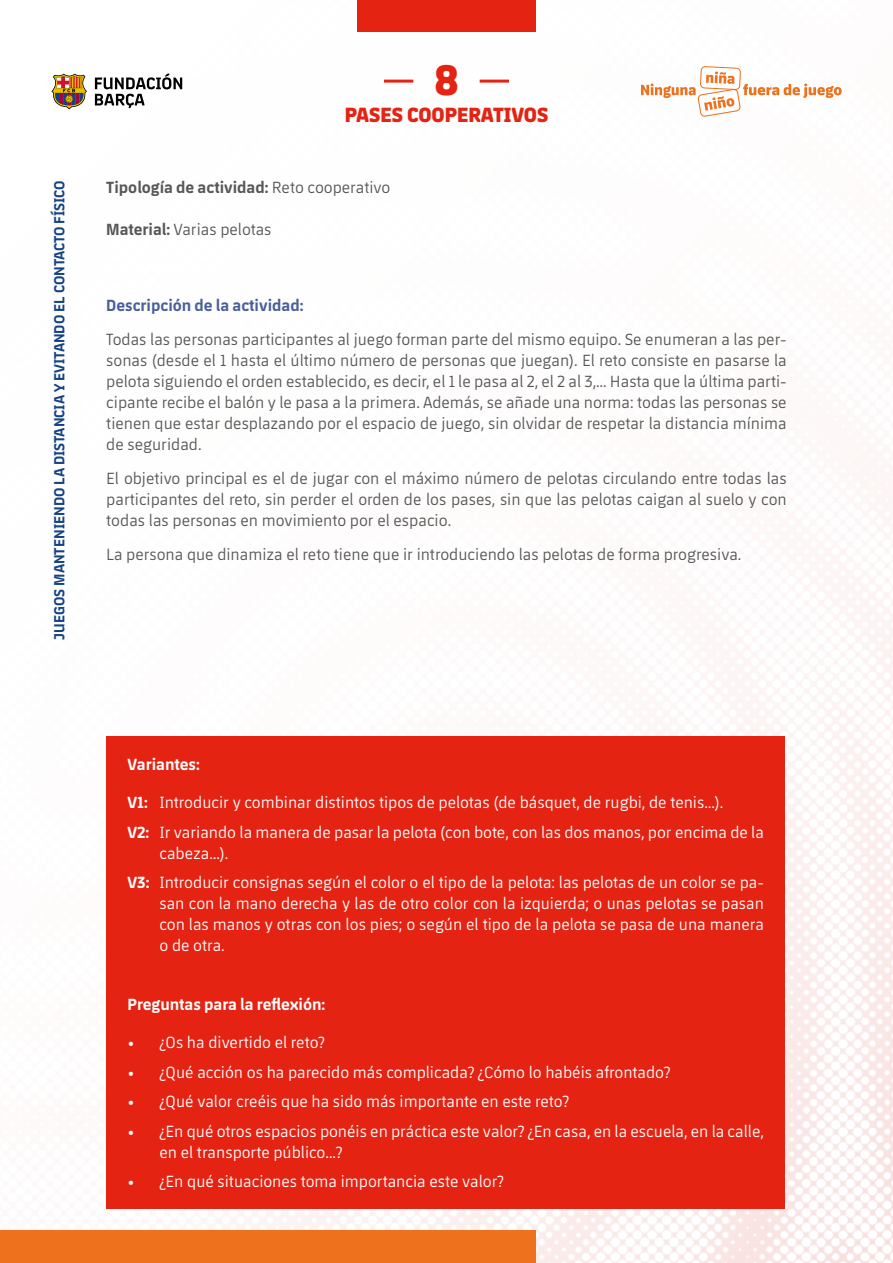
<style>
.page{position:relative;width:893px;height:1263px;background:#fff}
.page>*{position:absolute;margin:0;border:0;box-sizing:border-box;transform-origin:0 0}
.t1{font:800 43.5px "FCBARCELONA";color:#e42313}
.t2{font:800 21px "FCBARCELONA";color:#e42313}
.t3{font:16.5px/21px "FCBARCELONA";color:#575756;text-align:justify}
.t4{font:16.5px/21px "FCBARCELONA";color:#fff}
.t5{font:700 16.5px "FCBARCELONA";color:#575756}
.t6{font:700 16.5px "FCBARCELONA";color:#fff}
.t7{font:700 16.5px "FCBARCELONA";color:#495f9a}
.t8{font:700 15px "FCBARCELONA";color:#154284}
.s1{font-weight:400}
.s2{font-weight:700}
</style>
<div class="page">
<div style="left:0;top:1230px;width:536px;height:33px;background:#ee721e"></div>
<div style="left:357px;top:0;width:179px;height:32px;background:#e42313"></div>
<svg style="left:641px;top:66px;width:201px;height:51px"></svg>
<svg style="left:51px;top:74px;width:36px;height:35px"></svg>
<svg style="left:95px;top:74px;width:87px;height:34px"></svg>
<hr style="left:384px;top:80px;width:29px;height:3px;background:#e42313">
<hr style="left:480px;top:80px;width:29px;height:3px;background:#e42313">
<div style="left:106px;top:736px;width:679px;height:472px;background:#e42313"></div>
<h1 class="t1" style="left:434px;top:46px;width:26px">8</h1>
<p class="t2" style="left:345px;top:99px;width:205px">PASES COOPERATIVOS</p>
<p class="t8" style="left:48px;top:640px;width:461px;rotate:-90deg">JUEGOS MANTENIENDO LA DISTANCIA Y EVITANDO EL CONTACTO FÍSICO</p>
<p class="t5" style="left:106px;top:175px;width:286px">Tipología de actividad: <span class="s1">Reto cooperativo</span></p>
<p class="t3" style="left:106px;top:218px;width:167px"><span class="s2">Material:</span> Varias pelotas</p>
<p class="t7" style="left:106px;top:294px;width:199px">Descripción de la actividad:</p>
<p class="t3" style="left:106px;top:328px;width:682px">Todas las personas participantes al juego forman parte del mismo equipo. Se enumeran a las per&shy;sonas (desde el 1 hasta el último número de personas que juegan). El reto consiste en pasarse la pelota siguiendo el orden establecido, es decir, el 1 le pasa al 2, el 2 al 3,… Hasta que la última parti&shy;cipante recibe el balón y le pasa a la primera. Además, se añade una norma: todas las personas se tienen que estar desplazando por el espacio de juego, sin olvidar de respetar la distancia mínima de seguridad.</p>
<p class="t3" style="left:106px;top:467px;width:682px">El objetivo principal es el de jugar con el máximo número de pelotas circulando entre todas las participantes del reto, sin perder el orden de los pases, sin que las pelotas caigan al suelo y con todas las personas en movimiento por el espacio.</p>
<p class="t3" style="left:106px;top:543px;width:637px">La persona que dinamiza el reto tiene que ir introduciendo las pelotas de forma progresiva.</p>
<p class="t6" style="left:128px;top:752px;width:74px">Variantes:</p>
<p class="t4" style="left:128px;top:787px;width:638px;line-height:29.5px"><span class="s2">V1:</span> Introducir y combinar distintos tipos de pelotas (de básquet, de rugbi, de tenis…).<br><span class="s2">V2:</span> Ir variando la manera de pasar la pelota (con bote, con las dos manos, por encima de la</p>
<p class="t4" style="left:128px;top:837px;width:638px;line-height:29.5px;text-indent:32px">cabeza…).<br><span class="s2">V3:</span> Introducir consignas según el color o el tipo de la pelota: las pelotas de un color se pa-</p>
<p class="t4" style="left:159px;top:892px;width:606px;text-align:justify">san con la mano derecha y las de otro color con la izquierda; o unas pelotas se pasan con las manos y otras con los pies; o según el tipo de la pelota se pasa de una manera o de otra.</p>
<p class="t6" style="left:128px;top:992px;width:199px">Preguntas para la reflexión:</p>
<p class="t4" style="left:128px;top:1031px;width:199px">• ¿Os ha divertido el reto?</p>
<p class="t4" style="left:128px;top:1061px;width:544px">• ¿Qué acción os ha parecido más complicada? ¿Cómo lo habéis afrontado?</p>
<p class="t4" style="left:128px;top:1090px;width:443px">• ¿Qué valor creéis que ha sido más importante en este reto?</p>
<p class="t4" style="left:159px;top:1120px;width:606px;text-indent:-32px">• ¿En qué otros espacios ponéis en práctica este valor? ¿En casa, en la escuela, en la calle, en el transporte público...?</p>
<p class="t4" style="left:128px;top:1170px;width:378px">• ¿En qué situaciones toma importancia este valor?</p>
</div>
